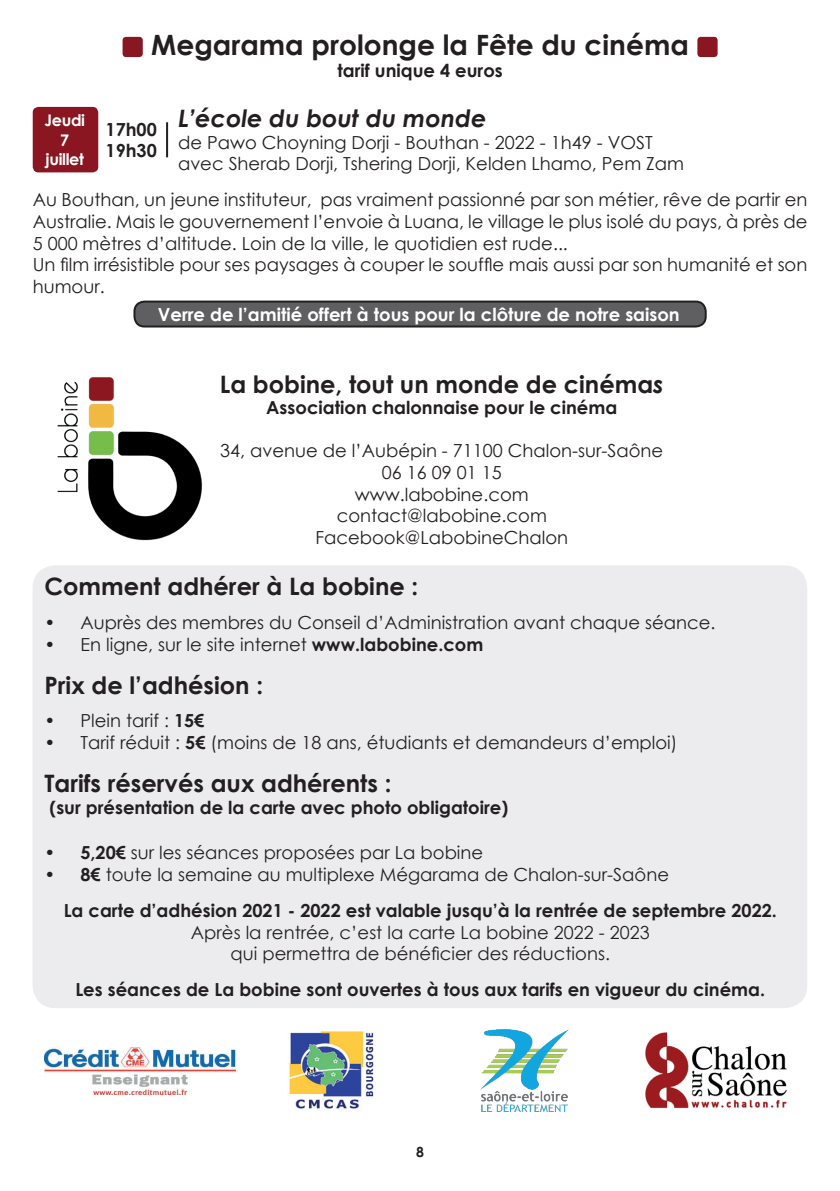
<style>
.page{position:relative;width:840px;height:1191px;background:#fff}
.page>*{position:absolute;margin:0;border:0;box-sizing:border-box;transform-origin:0 0}
.t1{font:700 28px "Century Gothic";color:#231f20}
.t2{font:700 24px "Century Gothic";color:#231f20}
.t3{font:italic 700 24px "Century Gothic";color:#231f20}
.t4{font:18px/21.6px "Century Gothic";color:#231f20;text-align:center}
.t5{font:700 18px/36px "Century Gothic";color:#231f20}
.t6{font:700 18px "Century Gothic";color:#fff}
.t7{font:700 16px/19.2px "Century Gothic";letter-spacing:-.02em;color:#fff;text-align:center}
.t8{font:700 14px "Century Gothic";color:#231f20}
.s1{font-style:italic}
.s2{font-weight:700}
.s3{font-weight:400}
</style>
<div class="page">
<img style="left:44px;top:1047px;width:191px;height:47px">
<img style="left:480px;top:1029px;width:88px;height:82px">
<img style="left:289px;top:1031px;width:85px;height:78px">
<img style="left:645px;top:1033px;width:142px;height:75px">
<img style="left:57px;top:377px;width:145px;height:164px">
<div style="left:134px;top:301px;width:571px;height:25px;background:#5f5f62;border-radius:10px"></div>
<div style="left:133px;top:300px;width:573px;height:27px;border:2px solid #231f20;border-radius:10px"></div>
<div style="left:33px;top:565px;width:773px;height:443px;background:#ececee;border-radius:23px"></div>
<div style="left:33px;top:107px;width:65px;height:65px;background:#891621;border-radius:6px"></div>
<hr style="left:166px;top:122px;width:2px;height:35px;background:#231f20">
<div style="left:698px;top:38px;width:18px;height:18px;background:#891621;border-radius:3px"></div>
<div style="left:697px;top:37px;width:20px;height:20px;border:2px solid #891621;border-radius:3px"></div>
<div style="left:123px;top:38px;width:19px;height:18px;background:#891621;border-radius:3px"></div>
<div style="left:122px;top:37px;width:21px;height:20px;border:2px solid #891621;border-radius:3px"></div>
<h1 class="t1" style="left:151px;top:24px;width:539px">Megarama prolonge la Fête du cinéma</h1>
<p class="t5" style="left:337px;top:51px;width:167px">tarif unique 4 euros</p>
<h2 class="t3" style="left:178px;top:100px;width:310px">L’école du bout du monde</h2>
<p class="t4" style="left:178px;top:131px;width:507px;text-align:left">de Pawo Choyning Dorji - Bouthan - 2022 - 1h49 - VOST avec Sherab Dorji, Tshering Dorji, Kelden Lhamo, Pem Zam</p>
<p class="t4" style="left:33px;top:189px;width:775px;text-align:left">Au Bouthan, un jeune instituteur, pas vraiment passionné par son métier, rêve de partir en Australie. Mais le gouvernement l’envoie à Luana, le village le plus isolé du pays, à près de 5 000 mètres d’altitude. Loin de la ville, le quotidien est rude...<br>Un film irrésistible pour ses paysages à couper le souffle mais aussi par son humanité et son humour.</p>
<p class="t7" style="left:44px;top:110px;width:42px">Jeudi<br>7 juillet</p>
<p class="t5" style="left:105px;top:117px;width:53px;line-height:21.6px">17h00<br>19h30</p>
<p class="t6" style="left:158px;top:300px;width:523px">Verre de l’amitié offert à tous pour la clôture de notre saison</p>
<h2 class="t2" style="left:220px;top:365px;width:445px">La bobine, tout un monde de cinéma<span class="s1">s</span></h2>
<p class="t5" style="left:266px;top:389px;width:352px">Association chalonnaise pour le cinéma</p>
<p class="t4" style="left:220px;top:440px;width:444px">34, avenue de l’Aubépin - 71100 Chalon-sur-Saône<br>06 16 09 01 15<br>www.labobine.com<br>contact@labobine.com<br>Facebook@LabobineChalon</p>
<h2 class="t2" style="left:44px;top:568px;width:375px">Comment adhérer à La bobine :</h2>
<p class="t4" style="left:44px;top:611px;width:672px">• Auprès des membres du Conseil d’Administration avant chaque séance.</p>
<p class="t4" style="left:44px;top:633px;width:440px">• En ligne, sur le site internet <span class="s2">www.labobine.com</span></p>
<h2 class="t2" style="left:44px;top:667px;width:220px">Prix de l’adhésion :</h2>
<p class="t4" style="left:44px;top:709px;width:161px">• Plein tarif : <span class="s2">15€</span></p>
<p class="t4" style="left:44px;top:731px;width:634px">• Tarif réduit : <span class="s2">5€</span> (moins de 18 ans, étudiants et demandeurs d’emploi)</p>
<h2 class="t2" style="left:44px;top:765px;width:348px">Tarifs réservés aux adhérents :</h2>
<p class="t5" style="left:49px;top:788px;width:460px">(sur présentation de la carte avec photo obligatoire)</p>
<p class="t4" style="left:44px;top:841px;width:440px"><span class="s2">• 5,20€</span> sur les séances proposées par La bobine</p>
<p class="t5" style="left:64px;top:855px;width:714px;text-indent:-19px">• 8€ <span class="s3">toute la semaine au multiplexe Mégarama de Chalon-sur-Saône<br></span>La carte d’adhésion 2021 - 2022 est valable jusqu’à la rentrée de septembre 2022.</p>
<p class="t4" style="left:191px;top:921px;width:460px">Après la rentrée, c’est la carte La bobine 2022 - 2023 qui permettra de bénéficier des réductions.</p>
<p class="t5" style="left:75px;top:971px;width:691px">Les séances de La bobine sont ouvertes à tous aux tarifs en vigueur du cinéma.</p>
<p class="t8" style="left:416px;top:1141px;width:9px">8</p>
</div>
